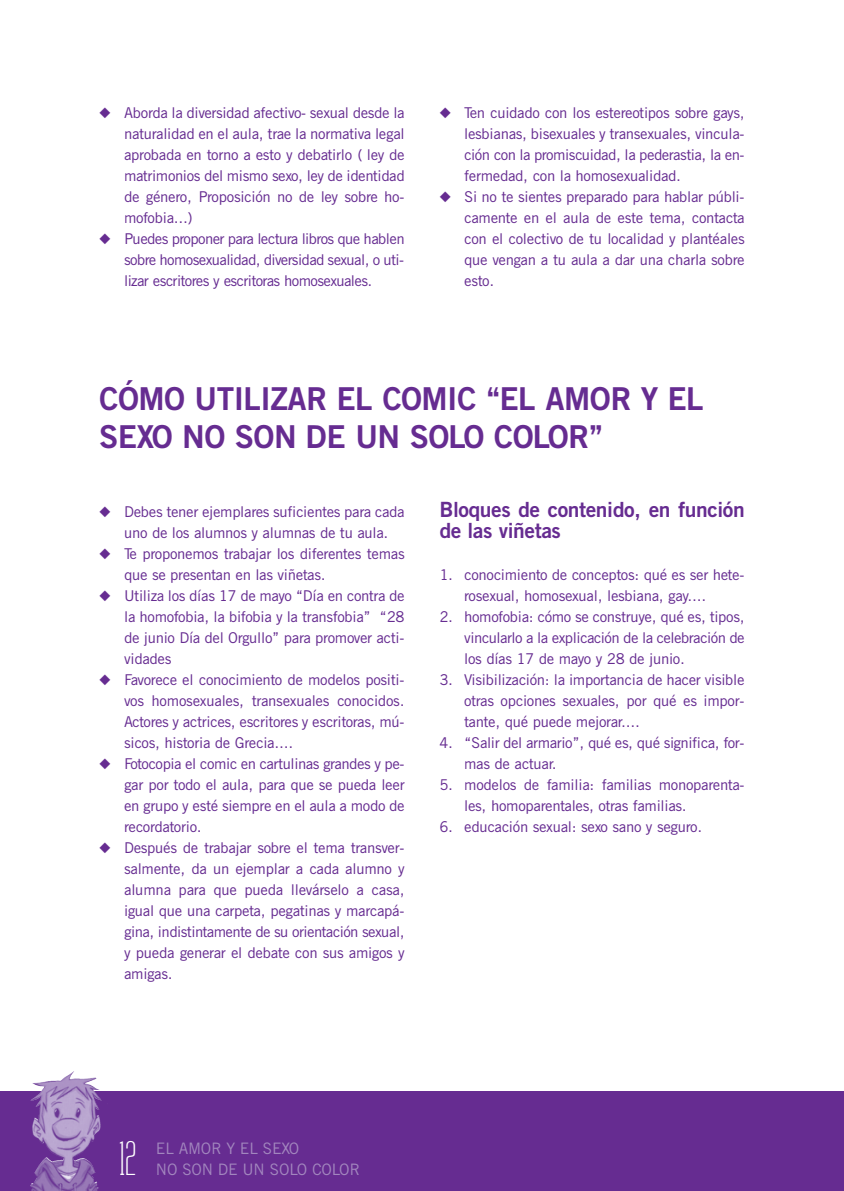
<style>
.page{position:relative;width:844px;height:1191px;background:#fff}
.page>*{position:absolute;margin:0;border:0;box-sizing:border-box;transform-origin:0 0}
.t1{font:42px "Labtop";color:#fff}
.t2{font:31.5px/37.8px "Cg Trade Bd No 2";letter-spacing:-.015em;color:#662c91}
.t3{font:21px/21px "Cg Trade Bd No 2";letter-spacing:-.015em;color:#662c91}
.t4{font:15.75px "Cg Trade";letter-spacing:-.015em;color:#a286be}
.t5{font:14.88px/21px "Cg Trade";letter-spacing:-.015em;color:#662c91;text-align:justify}
</style>
<div class="page">
<div style="left:0;top:1091px;width:843px;height:100px;background:#662c91"></div>
<img style="left:30px;top:1160px;width:13px;height:31px">
<p class="t5" style="left:124px;top:103px;width:282px;text-indent:-25px">◆ Aborda la diversidad afectivo- sexual desde la naturalidad en el aula, trae la normativa legal aprobada en torno a esto y debatirlo ( ley de matrimonios del mismo sexo, ley de identidad de género, Proposición no de ley sobre ho&shy;mofobia...)</p>
<p class="t5" style="left:124px;top:229px;width:282px;text-indent:-25px">◆ Puedes proponer para lectura libros que hablen sobre homosexualidad, diversidad sexual, o uti&shy;lizar escritores y escritoras homosexuales.</p>
<p class="t5" style="left:464px;top:103px;width:282px;text-indent:-25px">◆ Ten cuidado con los estereotipos sobre gays, lesbianas, bisexuales y transexuales, vincula&shy;ción con la promiscuidad, la pederastia, la en&shy;fermedad, con la homosexualidad.</p>
<p class="t5" style="left:464px;top:187px;width:282px;text-indent:-25px">◆ Si no te sientes preparado para hablar públi&shy;camente en el aula de este tema, contacta con el colectivo de tu localidad y plantéales que vengan a tu aula a dar una charla sobre esto.</p>
<h2 class="t2" style="left:99px;top:383px;width:606px">CÓMO UTILIZAR EL COMIC “EL AMOR Y EL<br>SEXO NO SON DE UN SOLO COLOR”</h2>
<p class="t5" style="left:99px;top:502px;width:307px;text-align:center">◆ Debes tener ejemplares suficientes para cada uno de los alumnos y alumnas de tu aula.</p>
<p class="t5" style="left:124px;top:544px;width:282px;text-indent:-25px">◆ Te proponemos trabajar los diferentes temas que se presentan en las viñetas.</p>
<p class="t5" style="left:124px;top:586px;width:282px;text-indent:-25px">◆ Utiliza los días 17 de mayo “Día en contra de la homofobia, la bifobia y la transfobia” “28 de junio Día del Orgullo” para promover acti&shy;vidades</p>
<p class="t5" style="left:124px;top:670px;width:282px;text-indent:-25px">◆ Favorece el conocimiento de modelos positi&shy;vos homosexuales, transexuales conocidos.<br>Actores y actrices, escritores y escritoras, mú&shy;sicos, historia de Grecia....</p>
<p class="t5" style="left:124px;top:754px;width:282px;text-indent:-25px">◆ Fotocopia el comic en cartulinas grandes y pe&shy;gar por todo el aula, para que se pueda leer en grupo y esté siempre en el aula a modo de recordatorio.</p>
<p class="t5" style="left:124px;top:838px;width:282px;text-indent:-25px">◆ Después de trabajar sobre el tema transver&shy;salmente, da un ejemplar a cada alumno y alumna para que pueda llevárselo a casa, igual que una carpeta, pegatinas y marcapá&shy;gina, indistintamente de su orientación sexual, y pueda generar el debate con sus amigos y amigas.</p>
<h3 class="t3" style="left:439px;top:501px;width:307px">Bloques de contenido, en función de las viñetas</h3>
<p class="t5" style="left:464px;top:565px;width:281px;text-indent:-25px">1. conocimiento de conceptos: qué es ser hete&shy;rosexual, homosexual, lesbiana, gay....</p>
<p class="t5" style="left:464px;top:607px;width:282px;text-indent:-25px">2. homofobia: cómo se construye, qué es, tipos, vincularlo a la explicación de la celebración de los días 17 de mayo y 28 de junio.</p>
<p class="t5" style="left:464px;top:670px;width:282px;text-indent:-25px">3. Visibilización: la importancia de hacer visible otras opciones sexuales, por qué es impor&shy;tante, qué puede mejorar....</p>
<p class="t5" style="left:464px;top:733px;width:282px;text-indent:-25px">4. “Salir del armario”, qué es, qué significa, for&shy;mas de actuar.</p>
<p class="t5" style="left:464px;top:775px;width:282px;text-indent:-25px">5. modelos de familia: familias monoparenta&shy;les, homoparentales, otras familias.</p>
<p class="t5" style="left:439px;top:817px;width:264px">6. educación sexual: sexo sano y seguro.</p>
<h1 class="t1" style="left:119px;top:1141px;width:18px">12</h1>
<p class="t4" style="left:156px;top:1142px;width:145px">EL AMOR Y EL SEXO</p>
<p class="t4" style="left:156px;top:1163px;width:205px">NO SON DE UN SOLO COLOR</p>
</div>
